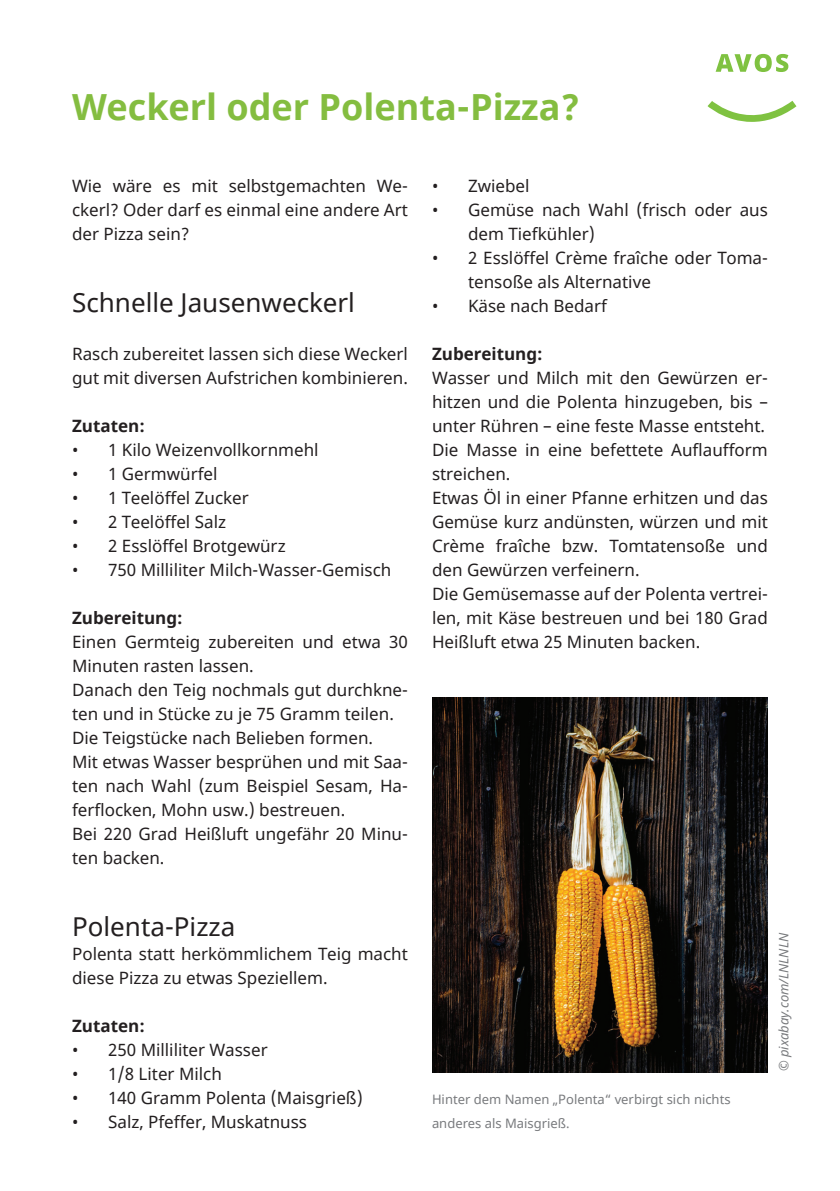
<style>
.page{position:relative;width:840px;height:1191px;background:#fff}
.page>*{position:absolute;margin:0;border:0;box-sizing:border-box;transform-origin:0 0}
.t1{font:700 36px "Noto Sans";color:#84bd40}
.t2{font:26px "Noto Sans";color:#231f20}
.t3{font:17px/24px "Noto Sans";color:#231f20}
.t4{font:700 17px "Noto Sans";color:#231f20}
.t5{font:13px/24px "Noto Sans";color:#787a7d}
.t6{font:italic 13px "Noto Sans";color:#787a7d}
.s1{font-style:normal}
</style>
<div class="page">
<svg style="left:715px;top:54px;width:73px;height:18px"></svg>
<svg style="left:707px;top:101px;width:89px;height:21px"></svg>
<img style="left:432px;top:697px;width:335px;height:375px">
<h1 class="t1" style="left:72px;top:82px;width:509px">Weckerl oder Polenta-Pizza?</h1>
<p class="t3" style="left:72px;top:174px;width:337px;text-align:justify">Wie wäre es mit selbstgemachten We&shy;ckerl? Oder darf es einmal eine andere Art der Pizza sein?</p>
<h2 class="t2" style="left:72px;top:285px;width:284px">Schnelle Jausenweckerl</h2>
<p class="t3" style="left:72px;top:342px;width:337px">Rasch zubereitet lassen sich diese Weckerl gut mit diversen Aufstrichen kombinieren.</p>
<p class="t4" style="left:72px;top:414px;width:74px">Zutaten:</p>
<p class="t3" style="left:72px;top:438px;width:248px">• 1 Kilo Weizenvollkornmehl</p>
<p class="t3" style="left:72px;top:462px;width:147px">• 1 Germwürfel</p>
<p class="t3" style="left:72px;top:486px;width:178px">• 1 Teelöffel Zucker</p>
<p class="t3" style="left:72px;top:510px;width:155px">• 2 Teelöffel Salz</p>
<p class="t3" style="left:72px;top:534px;width:215px">• 2 Esslöffel Brotgewürz</p>
<p class="t3" style="left:72px;top:558px;width:320px">• 750 Milliliter Milch-Wasser-Gemisch</p>
<p class="t4" style="left:72px;top:606px;width:112px">Zubereitung:</p>
<p class="t3" style="left:72px;top:630px;width:337px">Einen Germteig zubereiten und etwa 30<br>Minuten rasten lassen.<br>Danach den Teig nochmals gut durchkne&shy;ten und in Stücke zu je 75 Gramm teilen.<br>Die Teigstücke nach Belieben formen.<br>Mit etwas Wasser besprühen und mit Saa&shy;ten nach Wahl (zum Beispiel Sesam, Ha&shy;ferflocken, Mohn usw.) bestreuen.<br>Bei 220 Grad Heißluft ungefähr 20 Minu&shy;ten backen.</p>
<h2 class="t2" style="left:72px;top:909px;width:165px">Polenta-Pizza</h2>
<p class="t3" style="left:72px;top:942px;width:337px">Polenta statt herkömmlichem Teig macht diese Pizza zu etwas Speziellem.</p>
<p class="t4" style="left:72px;top:1014px;width:74px">Zutaten:</p>
<p class="t3" style="left:72px;top:1038px;width:197px">• 250 Milliliter Wasser</p>
<p class="t3" style="left:72px;top:1062px;width:151px">• 1/8 Liter Milch</p>
<p class="t3" style="left:72px;top:1086px;width:292px">• 140 Gramm Polenta (Maisgrieß)</p>
<p class="t3" style="left:72px;top:1110px;width:236px">• Salz, Pfeffer, Muskatnuss</p>
<p class="t3" style="left:432px;top:174px;width:99px">• Zwiebel</p>
<p class="t3" style="left:468px;top:198px;width:301px;text-indent:-36px">• Gemüse nach Wahl (frisch oder aus dem Tiefkühler)</p>
<p class="t3" style="left:468px;top:246px;width:301px;text-indent:-36px">• 2 Esslöffel Crème fraîche oder Toma&shy;tensoße als Alternative</p>
<p class="t3" style="left:432px;top:294px;width:176px">• Käse nach Bedarf</p>
<p class="t4" style="left:432px;top:342px;width:112px">Zubereitung:</p>
<p class="t3" style="left:432px;top:366px;width:337px">Wasser und Milch mit den Gewürzen er&shy;hitzen und die Polenta hinzugeben, bis – unter Rühren – eine feste Masse entsteht.<br>Die Masse in eine befettete Auflaufform streichen.<br>Etwas Öl in einer Pfanne erhitzen und das Gemüse kurz andünsten, würzen und mit Crème fraîche bzw. Tomtatensoße und den Gewürzen verfeinern.<br>Die Gemüsemasse auf der Polenta vertrei&shy;len, mit Käse bestreuen und bei 180 Grad Heißluft etwa 25 Minuten backen.</p>
<p class="t5" style="left:432px;top:1088px;width:300px">Hinter dem Namen „Polenta“ verbirgt sich nichts anderes als Maisgrieß.</p>
<p class="t6" style="left:774px;top:1071px;width:140px;rotate:-90deg"><span class="s1">©</span> pixabay.com/LNLNLN</p>
</div>
